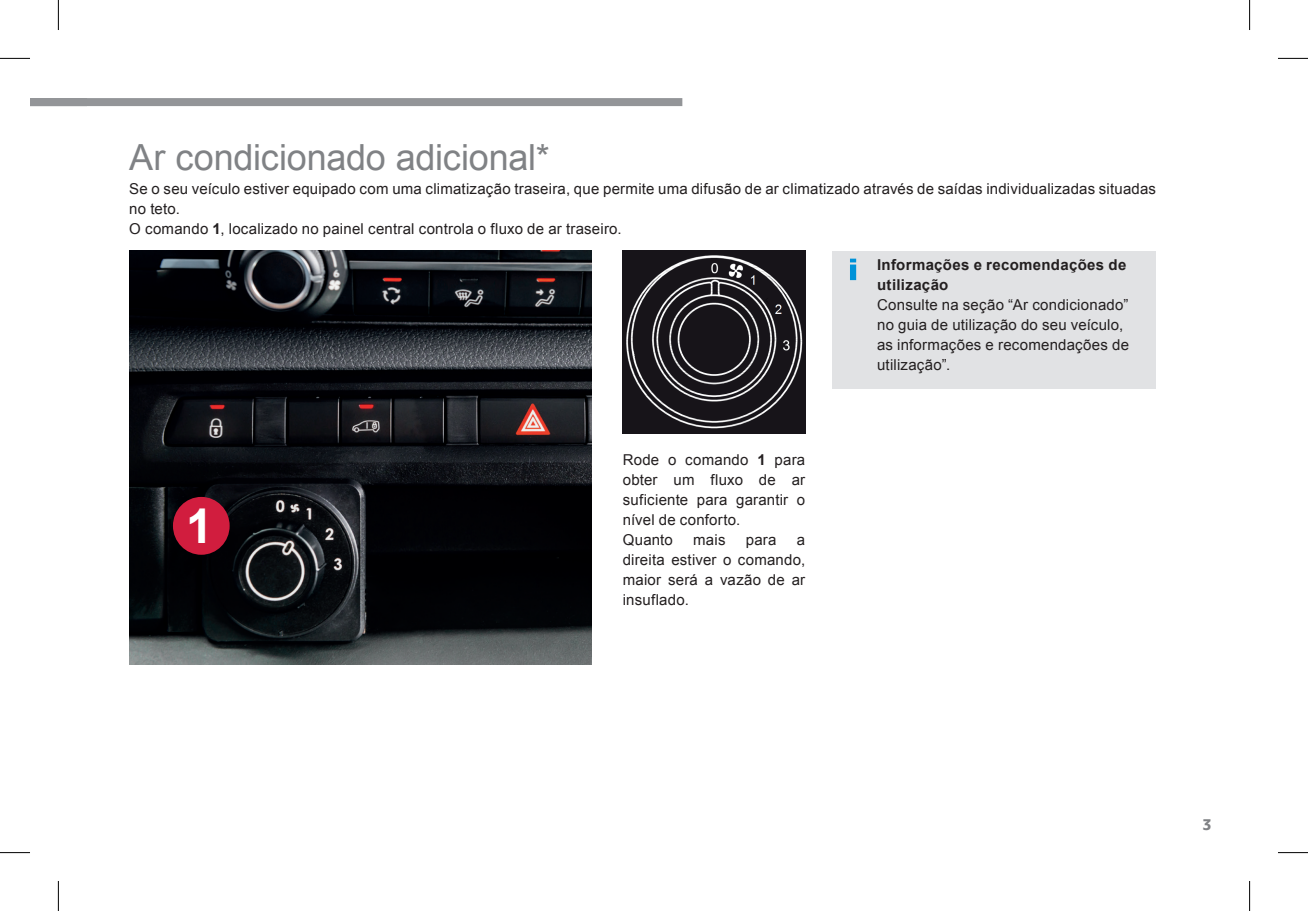
<style>
.page{position:relative;width:1308px;height:911px;background:#fff}
.page>*{position:absolute;margin:0;border:0;box-sizing:border-box;transform-origin:0 0}
.t1{font:700 48px "Arial";color:#fff}
.t2{font:36px "Arial";letter-spacing:-.005em;color:#808285}
.t3{font:700 16px "Peugeot";color:#808285}
.t4{font:15px/20px "Arial";letter-spacing:.015em;color:#231f20}
.t5{font:700 15px/20px "Arial";letter-spacing:.02em;color:#231f20}
.s1{font-weight:700}
</style>
<div class="page">
<div style="left:30px;top:98px;width:652px;height:8px;background:#939598"></div>
<img style="left:622px;top:250px;width:183px;height:183px">
<div style="left:832px;top:251px;width:323px;height:137px;background:#e1e2e4"></div>
<svg style="left:850px;top:258px;width:6px;height:22px"></svg>
<img style="left:129px;top:250px;width:462px;height:414px">
<div style="left:174px;top:498px;width:55px;height:55px;background:#d11d3e;border-radius:50%"></div>
<div style="left:173px;top:497px;width:57px;height:57px;border:2px solid #d11d3e;border-radius:50%"></div>
<hr style="left:0;top:58px;width:30px;height:1px;background:#000">
<hr style="left:1277px;top:58px;width:30px;height:1px;background:#000">
<hr style="left:0;top:852px;width:30px;height:1px;background:#000">
<hr style="left:1277px;top:852px;width:30px;height:1px;background:#000">
<hr style="left:58px;top:0;width:1px;height:30px;background:#000">
<hr style="left:58px;top:880px;width:1px;height:30px;background:#000">
<hr style="left:1249px;top:0;width:1px;height:30px;background:#000">
<hr style="left:1249px;top:880px;width:1px;height:30px;background:#000">
<h2 class="t2" style="left:129px;top:133px;width:422px">Ar condicionado adicional*</h2>
<p class="t4" style="left:129px;top:179px;width:1028px">Se o seu veículo estiver equipado com uma climatização traseira, que permite uma difusão de ar climatizado através de saídas individualizadas situadas no teto.<br>O comando <span class="s1">1</span>, localizado no painel central controla o fluxo de ar traseiro.</p>
<h1 class="t1" style="left:186px;top:494px;width:28px">1</h1>
<p class="t4" style="left:622px;top:450px;width:184px">Rode o comando <span class="s1">1</span> para obter um fluxo de ar suficiente para garantir o nível de conforto.<br>Quanto</p>
<p class="t4" style="left:693px;top:530px;width:34px">mais</p>
<p class="t4" style="left:745px;top:530px;width:32px">para</p>
<p class="t4" style="left:622px;top:530px;width:184px;text-align:justify;text-indent:174px">a direita estiver o comando, maior será a vazão de ar insuflado.</p>
<p class="t5" style="left:877px;top:255px;width:251px">Informações e recomendações de utilização</p>
<p class="t4" style="left:877px;top:294px;width:253px">Consulte na seção “Ar condicionado” no guia de utilização do seu veículo, as informações e recomendações de utilização”.</p>
<p class="t3" style="left:1202px;top:813px;width:11px">3</p>
</div>
